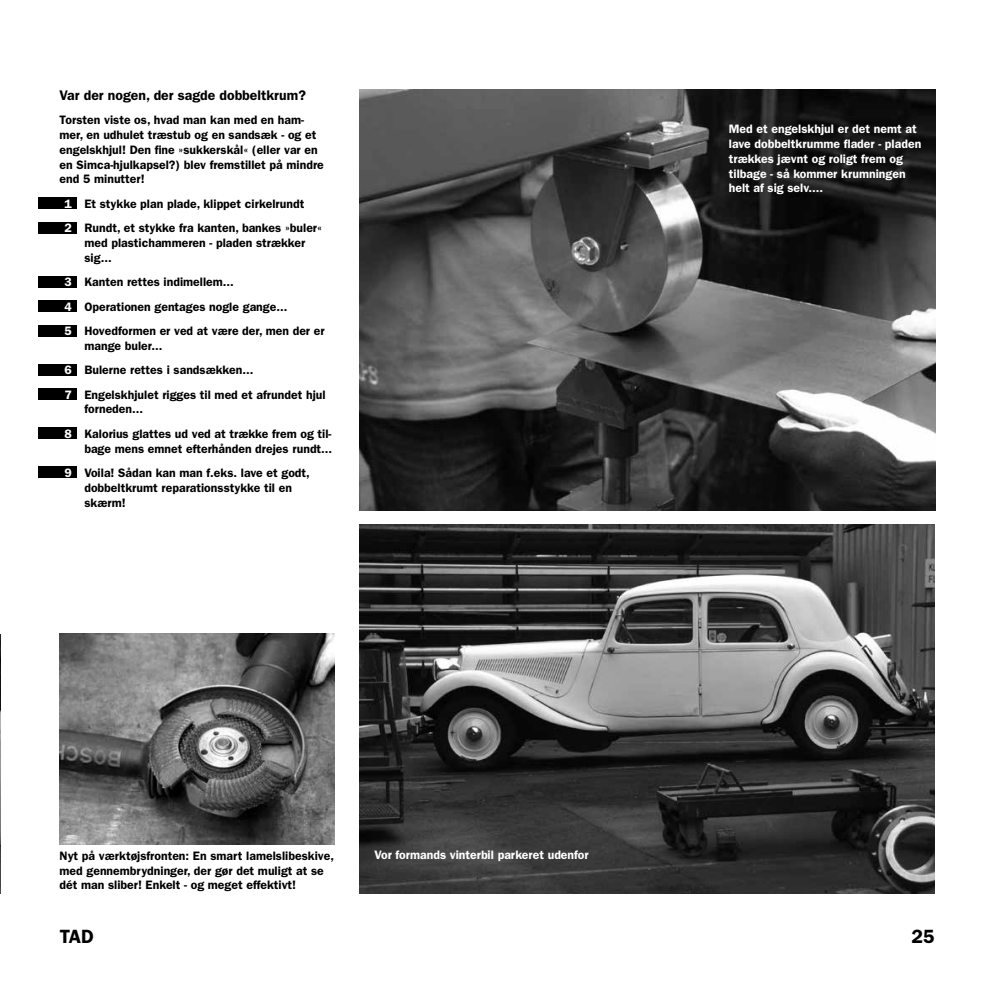
<style>
.page{position:relative;width:993px;height:993px;background:#fff}
.page>*{position:absolute;margin:0;border:0;box-sizing:border-box;transform-origin:0 0}
.t1{font:600 19.25px "Franklin Gothic";color:#000}
.t2{font:600 14px "Franklin Gothic";color:#000}
.t3{font:600 12.25px/14.7px "Franklin Gothic";color:#000}
.t4{font:600 12.25px/14.7px "Franklin Gothic";color:#fff}
.s1{color:#fff}
</style>
<div class="page">
<img style="left:359px;top:89px;width:575px;height:421px">
<img style="left:60px;top:633px;width:274px;height:210px">
<img style="left:0;top:634px;width:1px;height:259px">
<img style="left:359px;top:524px;width:574px;height:369px">
<div style="left:38px;top:197px;width:39px;height:12px;background:#000"></div>
<div style="left:38px;top:222px;width:39px;height:12px;background:#000"></div>
<div style="left:38px;top:276px;width:39px;height:11px;background:#000"></div>
<div style="left:38px;top:300px;width:39px;height:12px;background:#000"></div>
<div style="left:38px;top:325px;width:39px;height:11px;background:#000"></div>
<div style="left:38px;top:363px;width:39px;height:12px;background:#000"></div>
<div style="left:38px;top:388px;width:39px;height:12px;background:#000"></div>
<div style="left:38px;top:427px;width:39px;height:12px;background:#000"></div>
<div style="left:38px;top:466px;width:39px;height:12px;background:#000"></div>
<p class="t2" style="left:60px;top:87px;width:248px">Var der nogen, der sagde dobbeltkrum?</p>
<p class="t3" style="left:60px;top:113px;width:265px">Torsten viste os, hvad man kan med en ham&shy;mer, en udhulet træstub og en sandsæk - og et engelskhjul! Den fine »sukkerskål« (eller var en en Simca-hjulkapsel?) blev fremstillet på mindre end 5 minutter!</p>
<p class="t3" style="left:64px;top:191px;width:259px;line-height:24.3px"><span class="s1">1</span> Et stykke plan plade, klippet cirkelrundt<br><span class="s1">2</span> Rundt, et stykke fra kanten, bankes »buler«</p>
<p class="t3" style="left:84px;top:235px;width:222px">med plastichammeren - pladen strækker sig...</p>
<p class="t3" style="left:64px;top:270px;width:261px;line-height:24.3px"><span class="s1">3</span> Kanten rettes indimellem...<br><span class="s1">4</span> Operationen gentages nogle gange...<br><span class="s1">5</span> Hovedformen er ved at være der, men der er</p>
<p class="t3" style="left:64px;top:333px;width:262px;line-height:24.3px;text-indent:20px">mange buler...<br><span class="s1">6</span> Bulerne rettes i sandsækken...<br><span class="s1">7</span> Engelskhjulet rigges til med et afrundet hjul</p>
<p class="t3" style="left:64px;top:397px;width:268px;line-height:24.3px;text-indent:20px">forneden...<br><span class="s1">8</span> Kalorius glattes ud ved at trække frem og til-</p>
<p class="t3" style="left:64px;top:436px;width:269px;line-height:24.3px;text-indent:20px">bage mens emnet efterhånden drejes rundt...<br><span class="s1">9</span> Voila! Sådan kan man f.eks. lave et godt,</p>
<p class="t3" style="left:84px;top:480px;width:209px">dobbeltkrumt reparationsstykke til en skærm!</p>
<p class="t3" style="left:60px;top:848px;width:276px">Nyt på værktøjsfronten: En smart lamelslibeskive, med gennembrydninger, der gør det muligt at se dét man sliber! Enkelt - og meget effektivt!</p>
<p class="t4" style="left:374px;top:847px;width:216px">Vor formands vinterbil parkeret udenfor</p>
<p class="t4" style="left:728px;top:122px;width:194px">Med et engelskhjul er det nemt at lave dobbeltkrumme flader - pladen trækkes jævnt og roligt frem og tilbage - så kommer krumningen helt af sig selv....</p>
<h1 class="t1" style="left:60px;top:925px;width:36px">TAD</h1>
<h1 class="t1" style="left:911px;top:924px;width:25px">25</h1>
</div>
